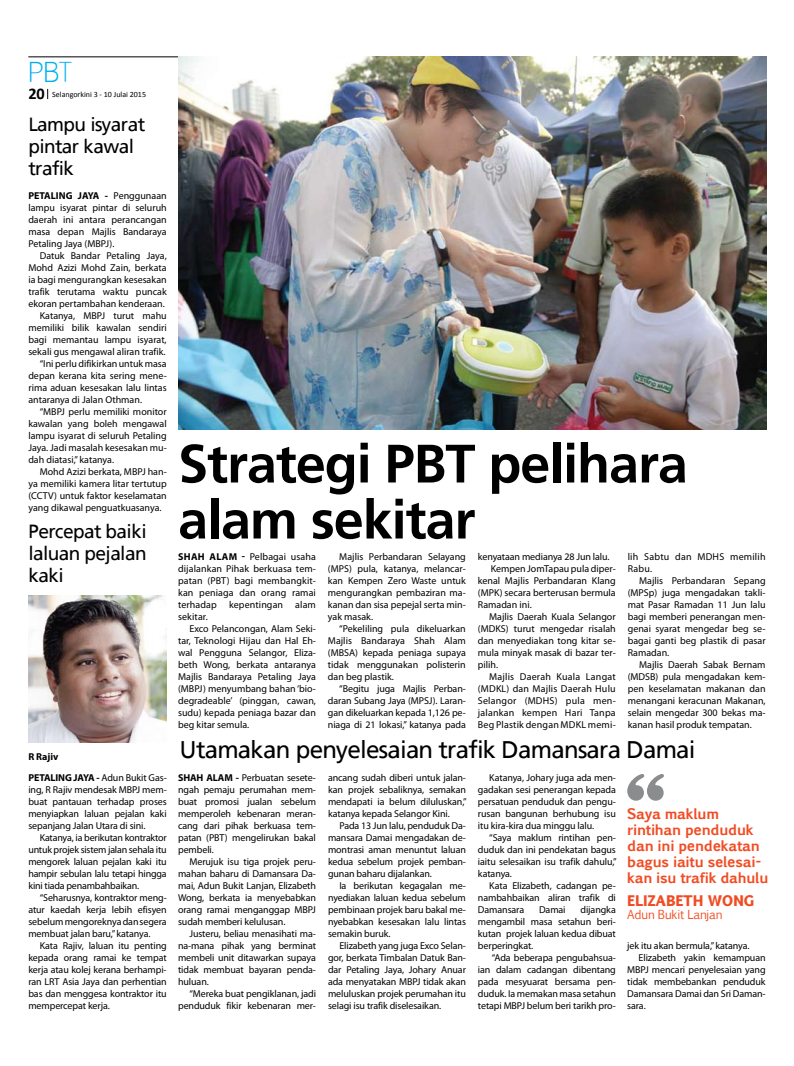
<style>
.page{position:relative;width:794px;height:1066px;background:#fff}
.page>*{position:absolute;margin:0;border:0;box-sizing:border-box;transform-origin:0 0}
.t1{font:700 54px/56px "Frutiger Linotype";letter-spacing:-.02em;color:#000}
.t2{font:28px "Engel Lightltd";color:#00aeef}
.t3{font:24px "Frutiger Linotype";letter-spacing:-.03em;color:#000}
.t4{font:19px/22px "Frutiger Linotype";letter-spacing:-.03em;color:#000;text-align:justify}
.t5{font:700 16.3px "Calibri";color:#000}
.t6{font:700 14px/16px "Pigiarniq";letter-spacing:-.02em;color:#f04c23}
.t7{font:800 14px "Pigiarniq";color:#f04c23}
.t8{font:12px "Pigiarniq";letter-spacing:-.02em;color:#f04c23}
.t9{font:10px/12px "Myriad Pro";color:#000;text-align:justify}
.t10{font:10px/12px "Myriad Pro";letter-spacing:.02em;color:#000}
.t11{font:700 10px "Myriad Pro";color:#000}
.t12{font:8px "Calibri";color:#000}
.s1{font-weight:700}
</style>
<div class="page">
<hr style="left:28px;top:57px;width:737px;height:1px;background:#000">
<svg style="left:627px;top:774px;width:37px;height:27px"></svg>
<img style="left:178px;top:57px;width:589px;height:373px">
<img style="left:28px;top:596px;width:139px;height:146px">
<h2 class="t2" style="left:28px;top:62px;width:46px">PBT</h2>
<p class="t12" style="left:52px;top:89px;width:95px">Selangorkini 3 - 10 Julai 2015</p>
<h3 class="t5" style="left:28px;top:83px;width:18px">20</h3>
<h3 class="t4" style="left:28px;top:113px;width:118px;text-align:left">Lampu isyarat pintar kawal trafik</h3>
<p class="t9" style="left:28px;top:189px;width:140px"><span class="s1">PETALING JAYA -</span> Penggunaan lampu isyarat pintar di seluruh daerah ini antara perancangan masa depan Majlis Bandaraya Petaling Jaya (MBPJ).</p>
<p class="t9" style="left:40px;top:249px;width:128px">Datuk Bandar Petaling Jaya,</p>
<p class="t9" style="left:28px;top:261px;width:140px">Mohd Azizi Mohd Zain, berkata</p>
<p class="t9" style="left:28px;top:273px;width:140px">ia bagi mengurangkan kesesakan</p>
<p class="t9" style="left:28px;top:285px;width:140px">trafik terutama waktu puncak</p>
<p class="t9" style="left:28px;top:297px;width:138px">ekoran pertambahan kenderaan.</p>
<p class="t9" style="left:40px;top:309px;width:128px">Katanya, MBPJ turut mahu</p>
<p class="t9" style="left:28px;top:321px;width:140px">memiliki bilik kawalan sendiri</p>
<p class="t9" style="left:28px;top:333px;width:140px">bagi memantau lampu isyarat,</p>
<p class="t9" style="left:28px;top:345px;width:139px">sekali gus mengawal aliran trafik.</p>
<p class="t9" style="left:40px;top:357px;width:128px">“Ini perlu difikirkan untuk masa</p>
<p class="t9" style="left:28px;top:369px;width:140px">depan kerana kita sering mene-</p>
<p class="t9" style="left:28px;top:381px;width:140px">rima aduan kesesakan lalu lintas</p>
<p class="t9" style="left:28px;top:393px;width:115px">antaranya di Jalan Othman.</p>
<p class="t9" style="left:40px;top:405px;width:128px">“MBPJ perlu memiliki monitor</p>
<p class="t9" style="left:28px;top:417px;width:140px">kawalan yang boleh mengawal</p>
<p class="t9" style="left:28px;top:429px;width:140px">lampu isyarat di seluruh Petaling</p>
<p class="t9" style="left:28px;top:441px;width:140px">Jaya. Jadi masalah kesesakan mu-</p>
<p class="t9" style="left:28px;top:453px;width:87px">dah diatasi,” katanya.</p>
<p class="t9" style="left:40px;top:465px;width:128px">Mohd Azizi berkata, MBPJ han-</p>
<p class="t9" style="left:28px;top:477px;width:140px">ya memiliki kamera litar tertutup</p>
<p class="t9" style="left:28px;top:489px;width:140px">(CCTV) untuk faktor keselamatan</p>
<p class="t9" style="left:28px;top:501px;width:135px">yang dikawal penguatkuasanya.</p>
<h3 class="t4" style="left:28px;top:521px;width:120px">Percepat baiki laluan pejalan kaki</h3>
<p class="t11" style="left:28px;top:750px;width:32px">R Rajiv</p>
<p class="t9" style="left:28px;top:771px;width:140px"><span class="s1">PETALING JAYA -</span> Adun Bukit Gas&shy;ing, R Rajiv mendesak MBPJ mem&shy;buat pantauan terhadap proses menyiapkan laluan pejalan kaki sepanjang Jalan Utara di sini.</p>
<p class="t9" style="left:28px;top:831px;width:140px;text-indent:11px">Katanya, ia berikutan kontraktor untuk projek sistem jalan sehala itu mengorek laluan pejalan kaki itu hampir sebulan lalu tetapi hingga kini tiada penambahbaikan.</p>
<p class="t9" style="left:28px;top:891px;width:140px;text-indent:11px">“Seharusnya, kontraktor meng&shy;atur kaedah kerja lebih efisyen sebelum mengoreknya dan segera membuat jalan baru,” katanya.</p>
<p class="t9" style="left:28px;top:939px;width:140px;text-indent:11px">Kata Rajiv, laluan itu penting kepada orang ramai ke tempat kerja atau kolej kerana berhampi&shy;ran LRT Asia Jaya dan perhentian bas dan menggesa kontraktor itu mempercepat kerja.</p>
<h1 class="t1" style="left:178px;top:435px;width:511px">Strategi PBT pelihara alam sekitar</h1>
<p class="t9" style="left:178px;top:551px;width:139px"><span class="s1">SHAH ALAM -</span> Pelbagai usaha dijalankan Pihak berkuasa tem&shy;patan (PBT) bagi membangkit&shy;kan peniaga dan orang ramai terhadap kepentingan alam sekitar.</p>
<p class="t9" style="left:178px;top:623px;width:139px;text-indent:11px">Exco Pelancongan, Alam Seki&shy;tar, Teknologi Hijau dan Hal Eh&shy;wal Pengguna Selangor, Eliza&shy;beth Wong, berkata antaranya Majlis Bandaraya Petaling Jaya (MBPJ) menyumbang bahan ‘bio&shy;degradeable’ (pinggan, cawan, sudu) kepada peniaga bazar dan beg kitar semula.</p>
<p class="t9" style="left:328px;top:551px;width:139px;text-indent:11px">Majlis Perbandaran Selayang (MPS) pula, katanya, melancar&shy;kan Kempen Zero Waste untuk mengurangkan pembaziran ma&shy;kanan dan sisa pepejal serta min&shy;yak masak.</p>
<p class="t9" style="left:328px;top:623px;width:139px;text-indent:11px">“Pekeliling pula dikeluarkan Majlis Bandaraya Shah Alam (MBSA) kepada peniaga supaya tidak menggunakan polisterin dan beg plastik.</p>
<p class="t9" style="left:328px;top:683px;width:139px;text-indent:11px">“Begitu juga Majlis Perban&shy;daran Subang Jaya (MPSJ). Laran&shy;gan dikeluarkan kepada 1,126 pe&shy;niaga di 21 lokasi,” katanya pada</p>
<p class="t9" style="left:478px;top:551px;width:133px">kenyataan medianya 28 Jun lalu.</p>
<p class="t9" style="left:490px;top:563px;width:127px">Kempen JomTapau pula diper-</p>
<p class="t9" style="left:478px;top:575px;width:139px">kenal Majlis Perbandaran Klang</p>
<p class="t9" style="left:478px;top:587px;width:139px">(MPK) secara berterusan bermula</p>
<p class="t9" style="left:478px;top:599px;width:55px">Ramadan ini.</p>
<p class="t9" style="left:489px;top:611px;width:128px">Majlis Daerah Kuala Selangor</p>
<p class="t9" style="left:478px;top:623px;width:139px">(MDKS) turut mengedar risalah</p>
<p class="t9" style="left:478px;top:635px;width:139px">dan menyediakan tong kitar se-</p>
<p class="t9" style="left:478px;top:647px;width:139px">mula minyak masak di bazar ter-</p>
<p class="t9" style="left:478px;top:659px;width:22px">pilih.</p>
<p class="t10" style="left:489px;top:671px;width:128px">Majlis Daerah Kuala Langat</p>
<p class="t10" style="left:478px;top:683px;width:139px">(MDKL) dan Majlis Daerah Hulu</p>
<p class="t10" style="left:478px;top:695px;width:139px">Selangor (MDHS) pula men-</p>
<p class="t10" style="left:478px;top:707px;width:139px">jalankan kempen Hari Tanpa</p>
<p class="t10" style="left:478px;top:719px;width:139px">Beg Plastik dengan MDKL memi-</p>
<p class="t10" style="left:628px;top:551px;width:139px">lih Sabtu dan MDHS memilih<br>Rabu.</p>
<p class="t9" style="left:628px;top:575px;width:139px;text-indent:11px">Majlis Perbandaran Sepang (MPSp) juga mengadakan takli&shy;mat Pasar Ramadan 11 Jun lalu bagi memberi penerangan men&shy;genai syarat mengedar beg se&shy;bagai ganti beg plastik di pasar Ramadan.</p>
<p class="t9" style="left:628px;top:659px;width:139px;text-indent:11px">Majlis Daerah Sabak Bernam (MDSB) pula mengadakan kem&shy;pen keselamatan makanan dan menangani keracunan Makanan, selain mengedar 300 bekas ma&shy;kanan hasil produk tempatan.</p>
<h3 class="t3" style="left:179px;top:735px;width:517px">Utamakan penyelesaian trafik Damansara Damai</h3>
<p class="t9" style="left:178px;top:771px;width:139px"><span class="s1">SHAH ALAM -</span> Perbuatan sesete&shy;ngah pemaju perumahan mem&shy;buat promosi jualan sebelum memperoleh kebenaran meran&shy;cang dari pihak berkuasa tem&shy;patan (PBT) mengelirukan bakal pembeli.</p>
<p class="t9" style="left:178px;top:855px;width:139px;text-indent:11px">Merujuk isu tiga projek peru&shy;mahan baharu di Damansara Da&shy;mai, Adun Bukit Lanjan, Elizabeth Wong, berkata ia menyebabkan orang ramai menganggap MBPJ sudah memberi kelulusan.</p>
<p class="t9" style="left:178px;top:927px;width:139px;text-indent:11px">Justeru, beliau menasihati ma&shy;na-mana pihak yang berminat membeli unit ditawarkan supaya tidak membuat bayaran penda&shy;huluan.</p>
<p class="t9" style="left:178px;top:987px;width:139px;text-align:right">“Mereka buat pengiklanan, jadi penduduk fikir kebenaran mer-</p>
<p class="t9" style="left:328px;top:771px;width:140px">ancang sudah diberi untuk jalan&shy;kan projek sebaliknya, semakan mendapati ia belum diluluskan,” katanya kepada Selangor Kini.</p>
<p class="t9" style="left:328px;top:819px;width:139px;text-indent:11px">Pada 13 Jun lalu, penduduk Da&shy;mansara Damai mengadakan de&shy;montrasi aman menuntut laluan kedua sebelum projek pemban&shy;gunan baharu dijalankan.</p>
<p class="t9" style="left:328px;top:879px;width:139px;text-indent:11px">Ia berikutan kegagalan me&shy;nyediakan laluan kedua sebelum pembinaan projek baru bakal me&shy;nyebabkan kesesakan lalu lintas semakin buruk.</p>
<p class="t9" style="left:328px;top:939px;width:139px;text-indent:11px">Elizabeth yang juga Exco Selan&shy;gor, berkata Timbalan Datuk Ban&shy;dar Petaling Jaya, Johary Anuar ada menyatakan MBPJ tidak akan meluluskan projek perumahan itu selagi isu trafik diselesaikan.</p>
<p class="t9" style="left:478px;top:771px;width:139px;text-indent:11px">Katanya, Johary juga ada men&shy;gadakan sesi penerangan kepada persatuan penduduk dan pengu&shy;rusan bangunan berhubung isu itu kira-kira dua minggu lalu.</p>
<p class="t9" style="left:478px;top:831px;width:140px;text-indent:11px">“Saya maklum rintihan pen&shy;duduk dan ini pendekatan bagus iaitu selesaikan isu trafik dahulu,” katanya.</p>
<p class="t9" style="left:478px;top:879px;width:139px;text-indent:11px">Kata Elizabeth, cadangan pe&shy;nambahbaikan aliran trafik di Damansara</p>
<p class="t9" style="left:478px;top:903px;width:139px;text-indent:103px">dijangka mengambil masa setahun beri&shy;kutan projek laluan kedua dibuat berperingkat.</p>
<p class="t9" style="left:478px;top:951px;width:139px;text-indent:14px">“Ada beberapa pengubahsua&shy;ian dalam cadangan dibentang pada mesyuarat bersama pen&shy;duduk. Ia memakan masa setahun tetapi MBPJ belum beri tarikh pro-</p>
<p class="t9" style="left:539px;top:903px;width:28px">Damai</p>
<h3 class="t6" style="left:627px;top:806px;width:143px">Saya maklum rintihan penduduk dan ini pendekatan bagus iaitu selesai&shy;kan isu trafik dahulu</h3>
<h3 class="t7" style="left:627px;top:890px;width:8px">ELIZ</h3>
<h3 class="t7" style="left:655px;top:890px;width:78px">ABETH WONG</h3>
<p class="t8" style="left:627px;top:906px;width:97px">Adun Bukit Lanjan</p>
<p class="t9" style="left:627px;top:940px;width:124px">jek itu akan bermula,” katanya.</p>
<p class="t9" style="left:638px;top:952px;width:128px">Elizabeth yakin kemampuan</p>
<p class="t9" style="left:627px;top:964px;width:140px">MBPJ mencari penyelesaian yang</p>
<p class="t9" style="left:627px;top:976px;width:140px">tidak membebankan penduduk</p>
<p class="t9" style="left:627px;top:988px;width:140px">Damansara Damai dan Sri Daman-</p>
<p class="t9" style="left:627px;top:1000px;width:20px">sara.</p>
</div>
